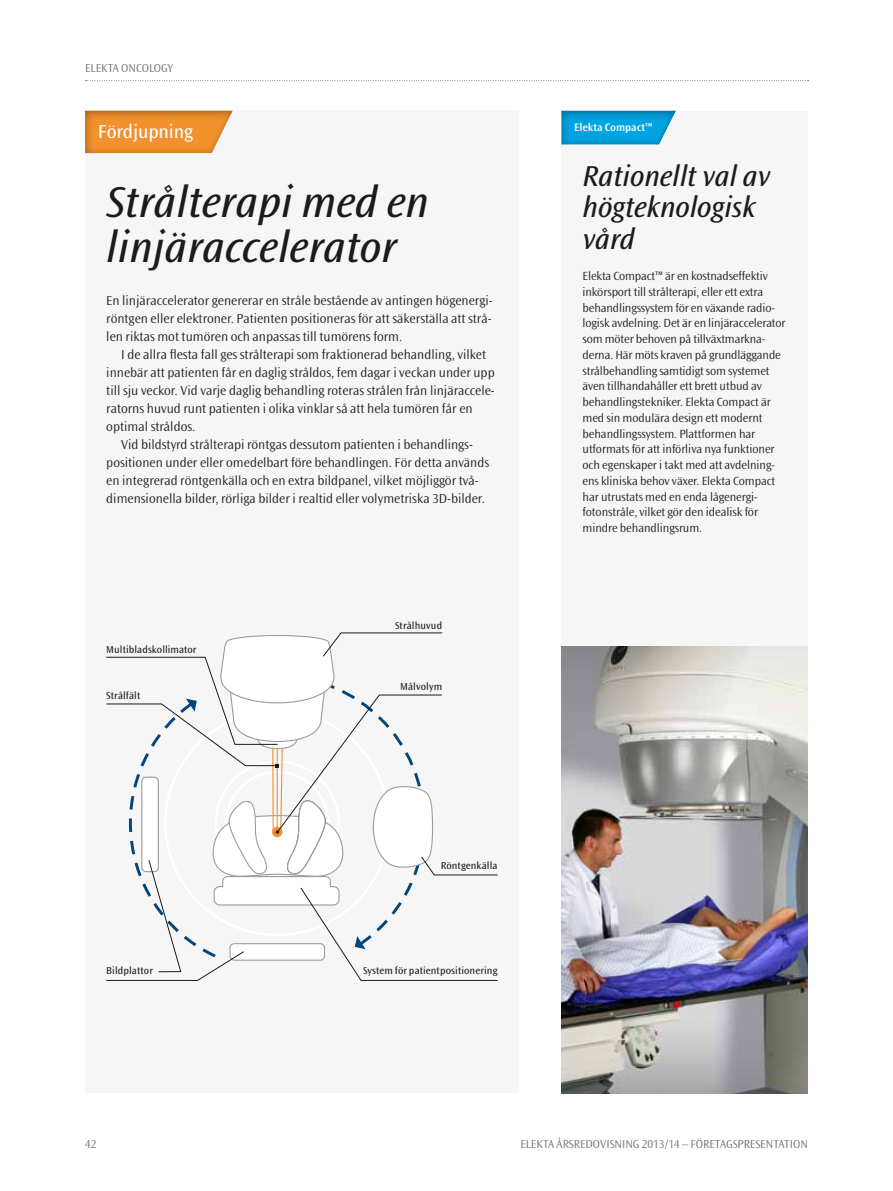
<style>
.page{position:relative;width:893px;height:1191px;background:#fff}
.page>*{position:absolute;margin:0;border:0;box-sizing:border-box;transform-origin:0 0}
.t1{font:italic 45px/45px "Ocean Sans Std";color:#1c1b1a}
.t2{font:italic 30px/31.5px "Ocean Sans Std";letter-spacing:-.005em;color:#1c1b1a}
.t3{font:19.5px "Ocean Sans Std";letter-spacing:-.01em;color:#fff}
.t4{font:300 13.5px/18px "Ocean Sans Std";color:#1c1b1a;text-align:justify}
.t5{font:300 12.3px/15.8px "Ocean Sans Std";letter-spacing:-.01em;color:#1c1b1a}
.t6{font:300 12px "Ocean Sans Std";color:#70706f}
.t7{font:600 11.25px "Ocean Sans Std";color:#fff}
.t8{font:10.5px "Ocean Sans Std";letter-spacing:.01em;color:#1c1b1a}
</style>
<div class="page">
<div style="left:561px;top:111px;width:247px;height:535px;background:#f6f6f6"></div>
<div style="left:561px;top:108px;width:118px;height:37px;background:#1c1b1a;opacity:.45"></div>
<img style="left:561px;top:646px;width:247px;height:447px">
<div style="left:85px;top:111px;width:434px;height:982px;background:#f6f6f6"></div>
<svg style="left:106px;top:632px;width:392px;height:349px"></svg>
<div style="left:85px;top:108px;width:150px;height:46px;background:#1c1b1a;opacity:.45"></div>
<svg style="left:85px;top:80px;width:723px;height:1px"></svg>
<p class="t6" style="left:85px;top:61px;width:83px">Elekta Oncology</p>
<h3 class="t3" style="left:98px;top:121px;width:97px">Fördjupning</h3>
<h1 class="t1" style="left:106px;top:180px;width:324px">Strålterapi med en linjäraccelerator</h1>
<p class="t4" style="left:106px;top:292px;width:388px">En linjäraccelerator genererar en stråle bestående av antingen högenergi&shy;röntgen eller elektroner. Patienten positioneras för att säkerställa att strå&shy;len riktas mot tumören och anpassas till tumörens form.</p>
<p class="t4" style="left:121px;top:346px;width:366px">I de allra flesta fall ges strålterapi som fraktionerad behandling, vilket</p>
<p class="t4" style="left:106px;top:364px;width:390px">innebär att patienten får en daglig stråldos, fem dagar i veckan under upp</p>
<p class="t4" style="left:106px;top:382px;width:390px">till sju veckor. Vid varje daglig behandling roteras strålen från linjäraccele-</p>
<p class="t4" style="left:106px;top:400px;width:368px">ratorns huvud runt patienten i olika vinklar så att hela tumören får en</p>
<p class="t4" style="left:106px;top:418px;width:91px">optimal stråldos.</p>
<p class="t4" style="left:121px;top:436px;width:353px">Vid bildstyrd strålterapi röntgas dessutom patienten i behandlings-</p>
<p class="t4" style="left:106px;top:454px;width:384px">positionen under eller omedelbart före behandlingen. För detta används</p>
<p class="t4" style="left:106px;top:472px;width:374px">en integrerad röntgenkälla och en extra bildpanel, vilket möjliggör två-</p>
<p class="t4" style="left:106px;top:490px;width:380px">dimensionella bilder, rörliga bilder i realtid eller volymetriska 3D-bilder.</p>
<p class="t8" style="left:106px;top:644px;width:92px">Multibladskollimator</p>
<p class="t8" style="left:106px;top:689px;width:36px">Strålfält</p>
<p class="t8" style="left:395px;top:619px;width:49px">Strålhuvud</p>
<p class="t8" style="left:400px;top:680px;width:43px">Målvolym</p>
<p class="t8" style="left:441px;top:860px;width:58px">Röntgenkälla</p>
<p class="t8" style="left:106px;top:964px;width:48px">Bildplattor</p>
<p class="t8" style="left:363px;top:964px;width:136px">System för patientpositionering</p>
<p class="t7" style="left:574px;top:121px;width:80px">Elekta Compact™</p>
<h2 class="t2" style="left:583px;top:160px;width:189px">Rationellt val av högteknologisk vård</h2>
<p class="t5" style="left:583px;top:268px;width:204px">Elekta Compact™ är en kostnadseffektiv inkörsport till strålterapi, eller ett extra behandlingssystem för en växande radio&shy;logisk avdelning. Det är en linjäraccelerator som möter behoven på tillväxtmarkna&shy;derna. Här möts kraven på grundläggande strålbehandling samtidigt som systemet även tillhandahåller ett brett utbud av behandlingstekniker. Elekta Compact är med sin modulära design ett modernt behandlingssystem. Plattformen har utformats för att införliva nya funktioner och egenskaper i takt med att avdelning&shy;ens kliniska behov växer. Elekta Compact har utrustats med en enda lågenergi&shy;fotonstråle, vilket gör den idealisk för mindre behandlingsrum.</p>
<p class="t6" style="left:85px;top:1137px;width:13px">42</p>
<p class="t6" style="left:520px;top:1137px;width:101px">Elekta Årsredovi sning</p>
<p class="t6" style="left:642px;top:1137px;width:165px">2013/14 – Företagspresentati on</p>
</div>
